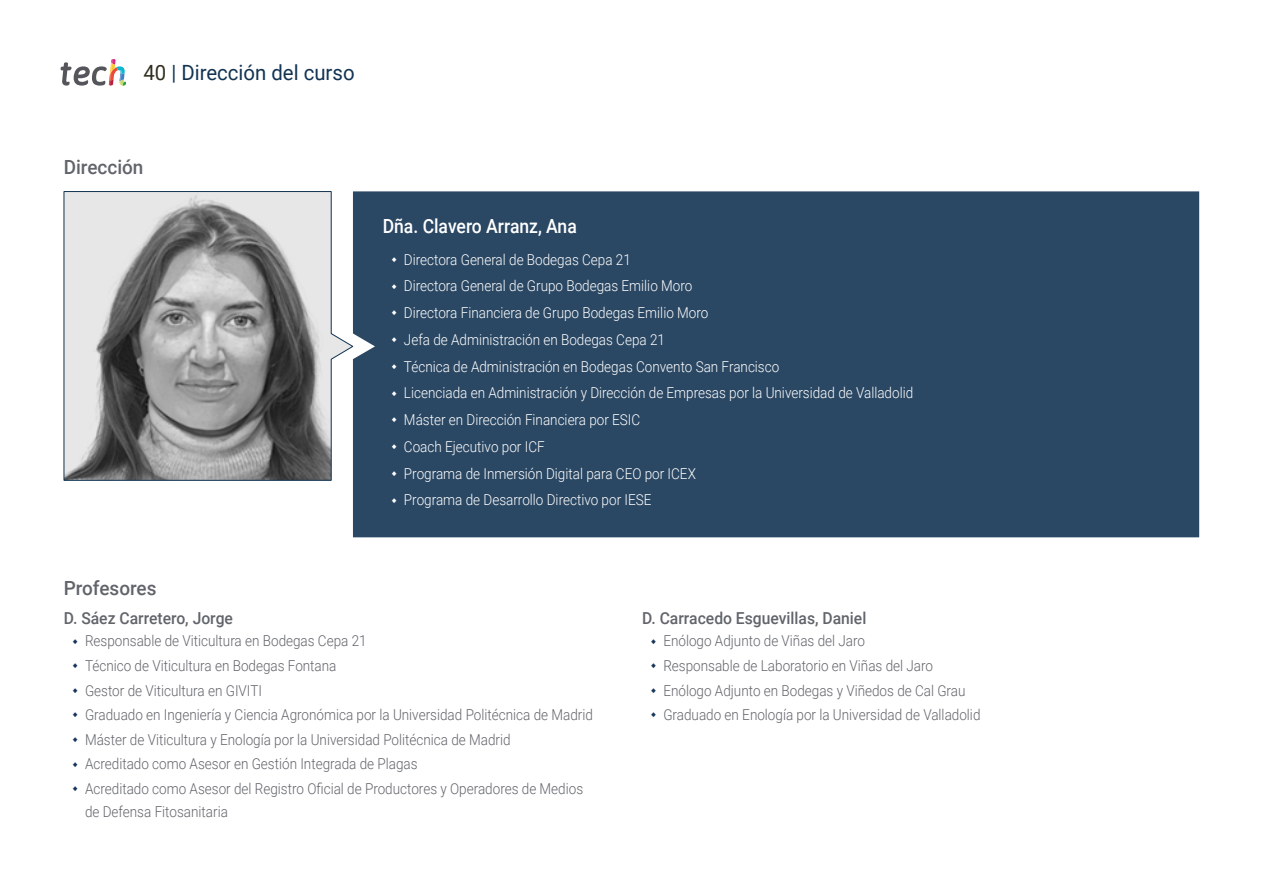
<style>
.page{position:relative;width:1263px;height:893px;background:#fff}
.page>*{position:absolute;margin:0;border:0;box-sizing:border-box;transform-origin:0 0}
.t1{font:21px "Roboto";color:#123352}
.t2{font:500 19.5px "Roboto";color:#fff;scale:.9 1}
.t3{font:500 19.5px "Roboto";color:#61646a}
.t4{font:500 16.5px "Roboto";color:#61646a;scale:.95 1}
.t5{font:300 15px/24.6px "Roboto";color:#61646a;scale:.9 1}
.t6{font:300 15px/26.7px "Roboto";color:#fff;scale:.9 1}
.s1{color:#312e20}
</style>
<div class="page">
<div style="left:353px;top:191px;width:846px;height:346px;background:#2a4763"></div>
<svg style="left:64px;top:191px;width:289px;height:290px;background:#a2a3a3"></svg>
<svg style="left:61px;top:59px;width:65px;height:27px"></svg>
<svg style="left:392px;top:257px;width:5px;height:5px"></svg>
<svg style="left:392px;top:284px;width:5px;height:5px"></svg>
<svg style="left:392px;top:310px;width:5px;height:5px"></svg>
<svg style="left:392px;top:337px;width:5px;height:5px"></svg>
<svg style="left:392px;top:364px;width:5px;height:5px"></svg>
<svg style="left:392px;top:391px;width:5px;height:5px"></svg>
<svg style="left:392px;top:417px;width:5px;height:5px"></svg>
<svg style="left:392px;top:444px;width:5px;height:5px"></svg>
<svg style="left:392px;top:471px;width:5px;height:5px"></svg>
<svg style="left:392px;top:498px;width:5px;height:5px"></svg>
<h1 class="t1" style="left:144px;top:57px;width:213px"><span class="s1">40</span> | Dirección del curso</h1>
<h2 class="t3" style="left:64px;top:154px;width:81px">Dirección</h2>
<h2 class="t2" style="left:383px;top:212px;width:217px">Dña. Clavero Arranz, Ana</h2>
<p class="t6" style="left:404px;top:245px;width:567px">Directora General de Bodegas Cepa 21<br>Directora General de Grupo Bodegas Emilio Moro<br>Directora Financiera de Grupo Bodegas Emilio Moro<br>Jefa de Administración en Bodegas Cepa 21<br>Técnica de Administración en Bodegas Convento San Francisco<br>Licenciada en Administración y Dirección de Empresas por la Universidad de Valladolid Máster en Dirección Financiera por ESIC<br>Coach Ejecutivo por ICF<br>Programa de Inmersión Digital para CEO por ICEX<br>Programa de Desarrollo Directivo por IESE</p>
<h2 class="t3" style="left:64px;top:574px;width:94px">Profesores</h2>
<p class="t4" style="left:64px;top:606px;width:180px">D. Sáez Carretero, Jorge</p>
<p class="t5" style="left:85px;top:628px;width:566px">Responsable de Viticultura en Bodegas Cepa 21<br>Técnico de Viticultura en Bodegas Fontana<br>Gestor de Viticultura en GIVITI<br>Graduado en Ingeniería y Ciencia Agronómica por la Universidad Politécnica de Madrid Máster de Viticultura y Enología por la Universidad Politécnica de Madrid<br>Acreditado como Asesor en Gestión Integrada de Plagas<br>Acreditado como Asesor del Registro Oficial de Productores y Operadores de Medios</p>
<p class="t5" style="left:85px;top:798px;width:160px">de Defensa Fitosanitaria</p>
<p class="t4" style="left:642px;top:606px;width:238px">D. Carracedo Esguevillas, Daniel</p>
<p class="t5" style="left:663px;top:628px;width:354px">Enólogo Adjunto de Viñas del Jaro<br>Responsable de Laboratorio en Viñas del Jaro Enólogo Adjunto en Bodegas y Viñedos de Cal Grau Graduado en Enología por la Universidad de Valladolid</p>
</div>
